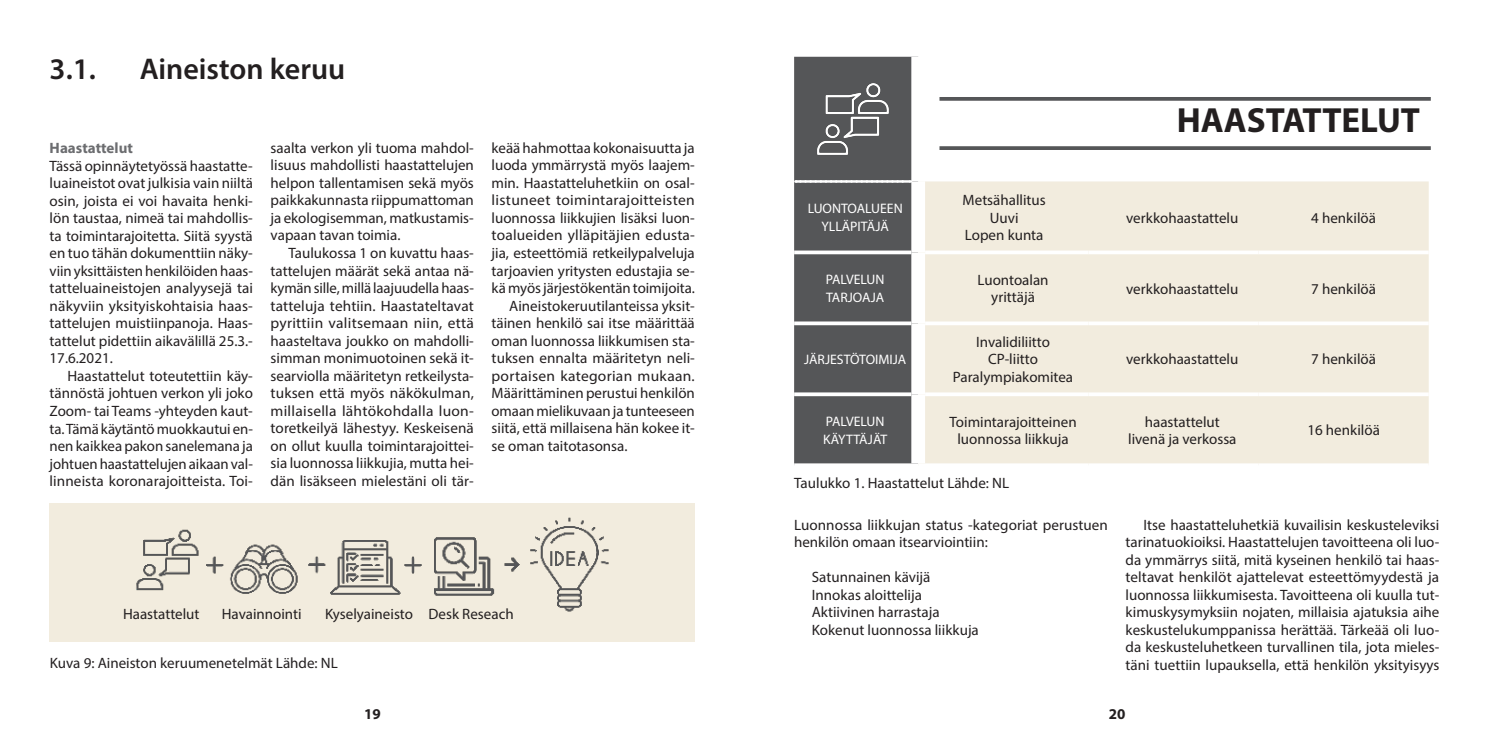
<style>
.page{position:relative;width:1489px;height:745px;background:#fff}
.page>*{position:absolute;margin:0;border:0;box-sizing:border-box;transform-origin:0 0}
.Taulukko_otsikko{font:700 35px "Myriad Pro";color:#231f20}
.Oppari_otsikot{font:600 30px "Myriad Pro";color:#231f20}
.Perusleipä{font:15px/17.5px "Myriad Pro";color:#231f20;text-align:justify}
.Perusleipä_eka_kappa{font:15px/17.5px "Myriad Pro";color:#231f20;text-align:justify}
.Perusleipä_eka_kappa-2{font:15px "Myriad Variable Concept";color:#6c6d70}
.Perusleipä-2{font:700 15px "Myriad Pro";color:#231f20}
.Perusleipä-3{font:13.75px/17.5px "Myriad Pro";color:#fff;text-align:center}
</style>
<div class="page">
<div style="left:50px;top:503px;width:644px;height:138px;background:#f2ecde"></div>
<img style="left:136px;top:517px;width:473px;height:95px">
<div style="left:794px;top:57px;width:117px;height:406px;background:#555658"></div>
<div style="left:925px;top:181px;width:503px;height:282px;background:#f2ecde"></div>
<svg style="left:925px;top:250px;width:163px;height:4px"></svg>
<svg style="left:1088px;top:250px;width:170px;height:4px"></svg>
<svg style="left:1258px;top:250px;width:170px;height:4px"></svg>
<svg style="left:925px;top:321px;width:163px;height:4px"></svg>
<svg style="left:1088px;top:321px;width:170px;height:4px"></svg>
<svg style="left:1258px;top:321px;width:170px;height:4px"></svg>
<svg style="left:925px;top:392px;width:163px;height:4px"></svg>
<svg style="left:1088px;top:392px;width:170px;height:4px"></svg>
<svg style="left:1258px;top:392px;width:170px;height:4px"></svg>
<svg style="left:925px;top:463px;width:163px;height:1px"></svg>
<svg style="left:1088px;top:463px;width:170px;height:1px"></svg>
<svg style="left:1258px;top:463px;width:170px;height:1px"></svg>
<svg style="left:794px;top:250px;width:117px;height:4px"></svg>
<svg style="left:794px;top:321px;width:117px;height:4px"></svg>
<svg style="left:794px;top:392px;width:117px;height:4px"></svg>
<svg style="left:794px;top:463px;width:124px;height:2px"></svg>
<svg style="left:795px;top:180px;width:116px;height:2px"></svg>
<img style="left:808px;top:74px;width:89px;height:89px">
<svg style="left:939px;top:146px;width:491px;height:4px;background:#5f5f61"></svg>
<svg style="left:939px;top:97px;width:491px;height:4px;background:#5f6062"></svg>
<p class="Oppari_otsikot" style="left:50px;top:50px;width:48px">3.1.</p>
<p class="Oppari_otsikot" style="left:140px;top:50px;width:207px">Aineiston keruu</p>
<p class="Perusleipä_eka_kappa-2" style="left:50px;top:139px;width:85px">Haastattelut</p>
<p class="Perusleipä_eka_kappa" style="left:50px;top:156px;width:205px">Tässä opinnäytetyössä haastatte&shy;luaineistot ovat julkisia vain niiltä osin, joista ei voi havaita henki&shy;lön taustaa, nimeä tai mahdollis&shy;ta toimintarajoitetta. Siitä syystä en tuo tähän dokumenttiin näky&shy;viin yksittäisten henkilöiden haas&shy;tatteluaineistojen analyysejä tai näkyviin yksityiskohtaisia haas&shy;tattelujen muistiinpanoja. Haas&shy;tattelut pidettiin aikavälillä 25.3.- 17.6.2021.</p>
<p class="Perusleipä" style="left:50px;top:366px;width:205px;text-indent:18px">Haastattelut toteutettiin käy&shy;tännöstä johtuen verkon yli joko Zoom- tai Teams -yhteyden kaut&shy;ta. Tämä käytäntö muokkautui en&shy;nen kaikkea pakon sanelemana ja johtuen haastattelujen aikaan val&shy;linneista koronarajoitteista. Toi-</p>
<p class="Perusleipä" style="left:270px;top:139px;width:205px">saalta verkon yli tuoma mahdol&shy;lisuus mahdollisti haastattelujen helpon tallentamisen sekä myös paikkakunnasta riippumattoman ja ekologisemman, matkustamis&shy;vapaan tavan toimia.</p>
<p class="Perusleipä" style="left:270px;top:244px;width:205px;text-indent:18px">Taulukossa 1 on kuvattu haas&shy;tattelujen määrät sekä antaa nä&shy;kymän sille, millä laajuudella haas&shy;tatteluja tehtiin. Haastateltavat pyrittiin valitsemaan niin, että haasteltava joukko on mahdolli&shy;simman monimuotoinen sekä it&shy;searviolla määritetyn retkeilysta&shy;tuksen että myös näkökulman, millaisella lähtökohdalla luon&shy;toretkeilyä lähestyy. Keskeisenä on ollut kuulla toimintarajoittei&shy;sia luonnossa liikkujia, mutta hei&shy;dän lisäkseen mielestäni oli tär-</p>
<p class="Perusleipä" style="left:491px;top:139px;width:205px">keää hahmottaa kokonaisuutta ja luoda ymmärrystä myös laajem&shy;min. Haastatteluhetkiin on osal&shy;listuneet toimintarajoitteisten luonnossa liikkujien lisäksi luon&shy;toalueiden ylläpitäjien edusta&shy;jia, esteettömiä retkeilypalveluja tarjoavien yritysten edustajia se&shy;kä myös järjestökentän toimijoita.</p>
<p class="Perusleipä" style="left:491px;top:296px;width:205px;text-indent:18px">Aineistokeruutilanteissa yksit&shy;täinen henkilö sai itse määrittää oman luonnossa liikkumisen sta&shy;tuksen ennalta määritetyn neli&shy;portaisen kategorian mukaan.<br>Määrittäminen perustui henkilön omaan mielikuvaan ja tunteeseen siitä, että millaisena hän kokee it&shy;se oman taitotasonsa.</p>
<p class="Perusleipä" style="left:123px;top:604px;width:78px">Haastattelut</p>
<p class="Perusleipä" style="left:222px;top:604px;width:81px">Havainnointi</p>
<p class="Perusleipä" style="left:325px;top:604px;width:90px">Kyselyaineisto</p>
<p class="Perusleipä" style="left:428px;top:604px;width:87px">Desk Reseach</p>
<p class="Perusleipä" style="left:50px;top:654px;width:289px">Kuva 9: Aineiston keruumenetelmät Lähde: NL</p>
<p class="Taulukko_otsikko" style="left:1176px;top:97px;width:245px">HAASTATTELUT</p>
<p class="Perusleipä-3" style="left:807px;top:200px;width:97px">LUONTOALUEEN<br>YLLÄPITÄJÄ</p>
<p class="Perusleipä-3" style="left:825px;top:270px;width:60px">PALVELUN</p>
<p class="Perusleipä-3" style="left:826px;top:288px;width:60px">TARJOAJA</p>
<p class="Perusleipä-3" style="left:804px;top:350px;width:104px">JÄRJESTÖTOIMIJA</p>
<p class="Perusleipä-3" style="left:825px;top:412px;width:60px">PALVELUN</p>
<p class="Perusleipä-3" style="left:823px;top:430px;width:65px">KÄYTTÄJÄT</p>
<p class="Perusleipä" style="left:962px;top:191px;width:85px">Metsähallitus</p>
<p class="Perusleipä" style="left:989px;top:208px;width:30px">Uuvi</p>
<p class="Perusleipä" style="left:964px;top:226px;width:80px">Lopen kunta</p>
<p class="Perusleipä" style="left:977px;top:270px;width:73px">Luontoalan</p>
<p class="Perusleipä" style="left:991px;top:288px;width:45px">yrittäjä</p>
<p class="Perusleipä" style="left:976px;top:333px;width:75px">Invalidiliitto</p>
<p class="Perusleipä" style="left:988px;top:350px;width:51px">CP-liitto</p>
<p class="Perusleipä" style="left:952px;top:368px;width:122px">Paralympiakomitea</p>
<p class="Perusleipä" style="left:949px;top:412px;width:129px">Toimintarajoitteinen</p>
<p class="Perusleipä" style="left:957px;top:430px;width:113px">luonnossa liikkuja</p>
<p class="Perusleipä" style="left:794px;top:474px;width:216px">Taulukko 1. Haastattelut Lähde: NL</p>
<p class="Perusleipä_eka_kappa" style="left:794px;top:515px;width:315px">Luonnossa liikkujan status -kategoriat perustuen henkilön omaan itsearviointiin:</p>
<p class="Perusleipä" style="left:811px;top:568px;width:120px">Satunnainen kävijä</p>
<p class="Perusleipä" style="left:811px;top:585px;width:112px">Innokas aloittelija</p>
<p class="Perusleipä" style="left:811px;top:603px;width:129px">Aktiivinen harrastaja</p>
<p class="Perusleipä" style="left:811px;top:620px;width:168px">Kokenut luonnossa liikkuja</p>
<p class="Perusleipä" style="left:1126px;top:208px;width:114px">verkkohaastattelu</p>
<p class="Perusleipä" style="left:1310px;top:208px;width:66px">4 henkilöä</p>
<p class="Perusleipä" style="left:1126px;top:279px;width:114px">verkkohaastattelu</p>
<p class="Perusleipä" style="left:1310px;top:279px;width:66px">7 henkilöä</p>
<p class="Perusleipä" style="left:1126px;top:350px;width:114px">verkkohaastattelu</p>
<p class="Perusleipä" style="left:1311px;top:350px;width:66px">7 henkilöä</p>
<p class="Perusleipä" style="left:1144px;top:412px;width:76px">haastattelut</p>
<p class="Perusleipä" style="left:1128px;top:430px;width:110px">livenä ja verkossa</p>
<p class="Perusleipä" style="left:1307px;top:421px;width:74px">16 henkilöä</p>
<p class="Perusleipä" style="left:1125px;top:515px;width:315px;text-indent:18px">Itse haastatteluhetkiä kuvailisin keskusteleviksi tarinatuokioiksi. Haastattelujen tavoitteena oli luo&shy;da ymmärrys siitä, mitä kyseinen henkilö tai haas&shy;teltavat henkilöt ajattelevat esteettömyydestä ja luonnossa liikkumisesta. Tavoitteena oli kuulla tut&shy;kimuskysymyksiin nojaten, millaisia ajatuksia aihe keskustelukumppanissa herättää. Tärkeää oli luo&shy;da keskusteluhetkeen turvallinen tila, jota mieles&shy;täni tuettiin lupauksella, että henkilön yksityisyys</p>
<p class="Perusleipä-2" style="left:364px;top:703px;width:18px">19</p>
<p class="Perusleipä-2" style="left:1108px;top:703px;width:18px">20</p>
</div>
